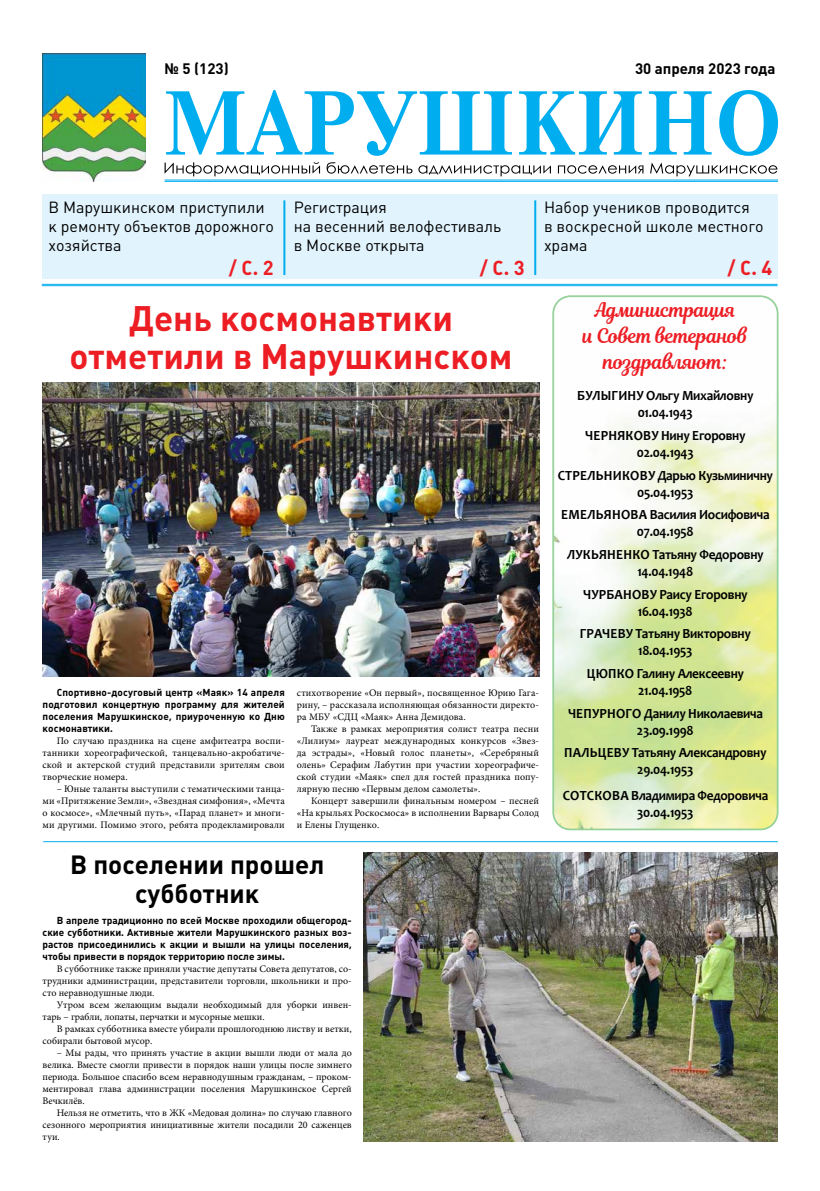
<style>
.page{position:relative;width:820px;height:1191px;background:#fff}
.page>*{position:absolute;margin:0;border:0;box-sizing:border-box;transform-origin:0 0}
.t1{font:700 35px/38px "Plumb C";color:#ed1d24;text-align:center}
.t2{font:700 26px/29px "Plumb C";color:#000;text-align:center}
.t3{font:20px/26px "Magnolia Script";letter-spacing:-.02em;color:#ed1d24;text-align:center;scale:.95 1}
.t4{font:700 20px "Plumb C";color:#ed1d24}
.t5{font:16px/18.7px "Plumb C";color:#000}
.t6{font:15px "Plumb Bold C";color:#000}
.t7{font:700 14px/17px "Candara";letter-spacing:-.02em;color:#000;text-align:center;scale:.95 1}
.t8{font:10px/12px "Minion Pro";letter-spacing:.005em;color:#000;text-align:justify}
.t9{font:700 10px/12px "Plumb C";letter-spacing:.005em;color:#000;text-align:justify}
</style>
<div class="page">
<div style="left:553px;top:296px;width:224px;height:533px;border:1px solid #41ad49;border-radius:17px"></div>
<div style="left:42px;top:194px;width:735px;height:85px;background:#e1f4fd"></div>
<img style="left:43px;top:54px;width:102px;height:127px">
<svg style="left:166px;top:90px;width:611px;height:66px"></svg>
<svg style="left:164px;top:162px;width:613px;height:14px"></svg>
<hr style="left:164px;top:181px;width:613px;height:1px;background:#00aeef">
<hr style="left:164px;top:180px;width:613px;height:1px;background:#00aeef">
<hr style="left:42px;top:285px;width:735px;height:1px;background:#00aeef">
<hr style="left:42px;top:284px;width:735px;height:1px;background:#00aeef">
<hr style="left:283px;top:200px;width:2px;height:75px;background:#00aeef">
<hr style="left:534px;top:200px;width:2px;height:75px;background:#00aeef">
<img style="left:364px;top:852px;width:413px;height:289px">
<img style="left:43px;top:383px;width:496px;height:293px">
<hr style="left:43px;top:841px;width:734px;height:1px;background:#00aeef">
<h3 class="t6" style="left:164px;top:60px;width:66px">№ 5 (123)</h3>
<h3 class="t6" style="left:634px;top:60px;width:142px">30 апреля 2023 года</h3>
<h3 class="t5" style="left:48px;top:198px;width:227px">В Марушкинском приступили к ремонту объектов дорожного хозяйства</h3>
<h3 class="t4" style="left:229px;top:256px;width:47px">/ С. 2</h3>
<h3 class="t5" style="left:293px;top:198px;width:209px">Регистрация<br>на весенний велофестиваль в Москве открыта</h3>
<h3 class="t4" style="left:479px;top:256px;width:47px">/ С. 3</h3>
<h3 class="t5" style="left:543px;top:198px;width:221px">Набор учеников проводится<br>в воскресной школе местного храма</h3>
<h3 class="t4" style="left:727px;top:256px;width:47px">/ С. 4</h3>
<h1 class="t1" style="left:70px;top:300px;width:444px">День космонавтики отметили в Марушкинском</h1>
<p class="t9" style="left:43px;top:686px;width:244px;text-indent:14px">Спортивно-досуговый центр «Маяк» 14 апреля подготовил концертную программу для жителей поселения Марушкинское, приуроченную ко Дню космонавтики.</p>
<p class="t8" style="left:43px;top:735px;width:244px;text-indent:14px">По случаю праздника на сцене амфитеатра воспи&shy;танники хореографической, танцевально-акробатиче&shy;ской и актерской студий представили зрителям свои творческие номера.</p>
<p class="t8" style="left:43px;top:783px;width:244px;text-indent:14px">– Юные таланты выступили с тематическими танца&shy;ми «Притяжение Земли», «Звездная симфония», «Мечта о космосе», «Млечный путь», «Парад планет» и многи&shy;ми другими. Помимо этого, ребята продекламировали</p>
<p class="t8" style="left:297px;top:687px;width:244px">стихотворение «Он первый», посвященное Юрию Гага&shy;рину, – рассказала исполняющая обязанности директо&shy;ра МБУ «СДЦ «Маяк» Анна Демидова.</p>
<p class="t8" style="left:297px;top:723px;width:244px;text-indent:14px">Также в рамках мероприятия солист театра песни «Лилиум» лауреат международных конкурсов «Звез&shy;да эстрады», «Новый голос планеты», «Серебряный олень» Серафим Лабутин при участии хореографиче&shy;ской студии «Маяк» спел для гостей праздника попу&shy;лярную песню «Первым делом самолеты».</p>
<p class="t8" style="left:297px;top:795px;width:244px;text-indent:14px">Концерт завершили финальным номером – песней «На крыльях Роскосмоса» в исполнении Варвары Солод и Елены Глущенко.</p>
<h2 class="t2" style="left:70px;top:849px;width:255px">В поселении прошел субботник</h2>
<p class="t9" style="left:43px;top:914px;width:310px;text-indent:14px">В апреле традиционно по всей Москве проходили общегород&shy;ские субботники. Активные жители Марушкинского разных воз&shy;растов присоединились к акции и вышли на улицы поселения, чтобы привести в порядок территорию после зимы.</p>
<p class="t8" style="left:43px;top:963px;width:310px;text-indent:14px">В субботнике также приняли участие депутаты Совета депутатов, со&shy;трудники администрации, представители торговли, школьники и про&shy;сто неравнодушные люди.</p>
<p class="t8" style="left:43px;top:999px;width:310px;text-indent:14px">Утром всем желающим выдали необходимый для уборки инвен&shy;тарь – грабли, лопаты, перчатки и мусорные мешки.</p>
<p class="t8" style="left:43px;top:1023px;width:310px;text-indent:14px">В рамках субботника вместе убирали прошлогоднюю листву и ветки, собирали бытовой мусор.</p>
<p class="t8" style="left:43px;top:1047px;width:310px;text-indent:14px">– Мы рады, что принять участие в акции вышли люди от мала до велика. Вместе смогли привести в порядок наши улицы после зимнего периода. Большое спасибо всем неравнодушным гражданам, – проком&shy;ментировал глава администрации поселения Марушкинское Сергей Вечкилёв.</p>
<p class="t8" style="left:43px;top:1107px;width:310px;text-indent:14px">Нельзя не отметить, что в ЖК «Медовая долина» по случаю главного сезонного мероприятия инициативные жители посадили 20 саженцев туи.</p>
<h3 class="t3" style="left:582px;top:296px;width:175px">Администрация<br>и Совет ветеранов поздравляют:</h3>
<h3 class="t7" style="left:577px;top:387px;width:187px">БУЛЫГИНУ Ольгу Михайловну<br>01.04.1943</h3>
<h3 class="t7" style="left:585px;top:426px;width:170px">ЧЕРНЯКОВУ Нину Егоровну<br>02.04.1943</h3>
<h3 class="t7" style="left:557px;top:466px;width:228px">СТРЕЛЬНИКОВУ Дарью Кузьминичну<br>05.04.1953</h3>
<h3 class="t7" style="left:561px;top:506px;width:221px">ЕМЕЛЬЯНОВА Василия Иосифовича<br>07.04.1958</h3>
<h3 class="t7" style="left:567px;top:545px;width:208px">ЛУКЬЯНЕНКО Татьяну Федоровну<br>14.04.1948</h3>
<h3 class="t7" style="left:583px;top:585px;width:175px">ЧУРБАНОВУ Раису Егоровну<br>16.04.1938</h3>
<h3 class="t7" style="left:579px;top:625px;width:181px">ГРАЧЕВУ Татьяну Викторовну<br>18.04.1953</h3>
<h3 class="t7" style="left:586px;top:665px;width:167px">ЦЮПКО Галину Алексеевну<br>21.04.1958</h3>
<h3 class="t7" style="left:567px;top:704px;width:206px">ЧЕПУРНОГО Данилу Николаевича<br>23.09.1998</h3>
<h3 class="t7" style="left:564px;top:744px;width:214px">ПАЛЬЦЕВУ Татьяну Александровну<br>29.04.1953</h3>
<h3 class="t7" style="left:562px;top:786px;width:218px">СОТСКОВА Владимира Федоровича<br>30.04.1953</h3>
</div>
